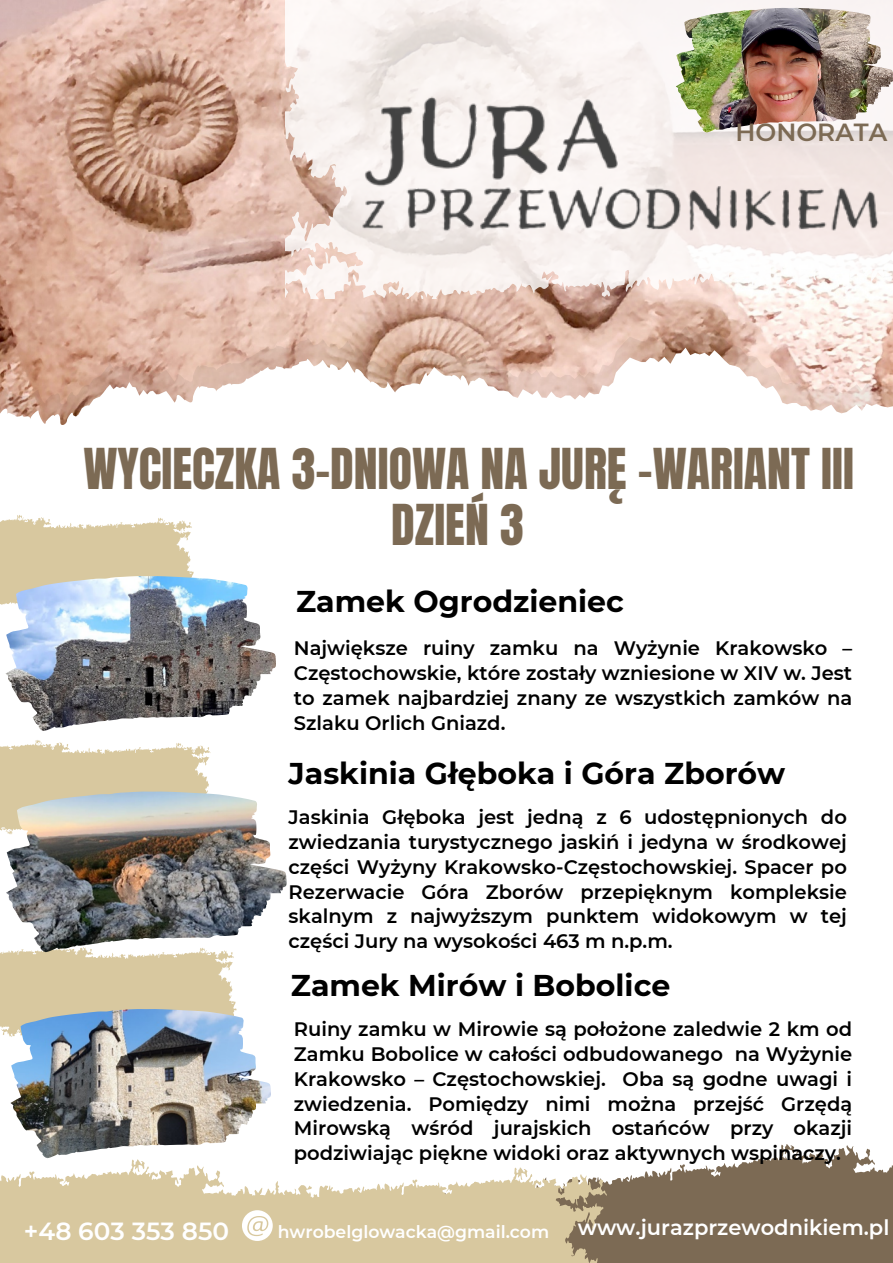
<style>
.page{position:relative;width:893px;height:1263px;background:#fff}
.page>*{position:absolute;margin:0;border:0;box-sizing:border-box;transform-origin:0 0}
.t1{font:47.92px "Anton";color:#7c6a54}
.t2{font:700 30px "Montserrat";color:#000}
.t3{font:600 24.75px "Montserrat";color:#fff}
.t4{font:600 24.75px "Montserrat";color:#7c6a54}
.t5{font:600 21px "Montserrat";color:#fff}
.t6{font:600 19.5px/24.8px "Montserrat";color:#000;text-align:justify}
.t7{font:600 17.25px "Montserrat";color:#fff}
</style>
<div class="page">
<img style="left:0;top:0;width:893px;height:327px">
<svg style="left:0;top:327px;width:893px;height:21px;background:#dcb7a6"></svg>
<svg style="left:0;top:348px;width:893px;height:77px"></svg>
<svg style="left:285px;top:0;width:608px;height:299px;fill:#f9f2f0"></svg>
<svg style="left:0;top:515px;width:194px;height:90px"></svg>
<svg style="left:0;top:952px;width:236px;height:85px;background:#dacba5"></svg>
<svg style="left:0;top:740px;width:211px;height:92px"></svg>
<svg style="left:614px;top:1144px;width:279px;height:119px;fill:#7c6a54"></svg>
<svg style="left:0;top:1159px;width:614px;height:104px;fill:#d8c89f"></svg>
<svg style="left:242px;top:1210px;width:31px;height:31px"></svg>
<img style="left:361px;top:92px;width:519px;height:143px">
<img style="left:676px;top:8px;width:217px;height:125px">
<img style="left:6px;top:791px;width:280px;height:161px">
<img style="left:5px;top:576px;width:271px;height:155px">
<img style="left:10px;top:1009px;width:261px;height:149px">
<h1 class="t4" style="left:735px;top:117px;width:153px">HONORATA</h1>
<p class="t1" style="left:83px;top:434px;width:772px">WYCIECZKA 3-DNIOWA NA JURĘ -WARIANT III</p>
<p class="t1" style="left:391px;top:491px;width:134px">DZIEŃ 3</p>
<p class="t2" style="left:296px;top:583px;width:329px">Zamek Ogrodzieniec</p>
<h2 class="t6" style="left:294px;top:636px;width:560px">Największe ruiny zamku na Wyżynie Krakowsko – Częstochowskie, które zostały wzniesione w XIV w. Jest to zamek najbardziej znany ze wszystkich zamków na Szlaku Orlich Gniazd.</h2>
<h4 class="t2" style="left:289px;top:755px;width:498px">Jaskinia Głęboka i Góra Zborów</h4>
<p class="t6" style="left:289px;top:805px;width:560px">Jaskinia Głęboka jest jedną z 6 udostępnionych do zwiedzania turystycznego jaskiń i jedyna w środkowej części Wyżyny Krakowsko-Częstochowskiej. Spacer po Rezerwacie Góra Zborów przepięknym kompleksie skalnym z najwyższym punktem widokowym w tej części Jury na wysokości 463 m n.p.m.</p>
<h2 class="t2" style="left:291px;top:966px;width:381px">Zamek Mirów i Bobolice</h2>
<p class="t6" style="left:294px;top:1017px;width:560px">Ruiny zamku w Mirowie są położone zaledwie 2 km od Zamku Bobolice w całości odbudowanego na Wyżynie Krakowsko – Częstochowskiej. Oba są godne uwagi i zwiedzenia. Pomiędzy nimi można przejść Grzędą Mirowską wśród jurajskich ostańców przy okazji podziwiając piękne widoki oraz aktywnych wspinaczy.</p>
<h3 class="t3" style="left:24px;top:1216px;width:207px">+48 603 353 850</h3>
<h1 class="t7" style="left:278px;top:1221px;width:273px">hwrobelglowacka@gmail.com</h1>
<p class="t5" style="left:578px;top:1215px;width:313px">www.jurazprzewodnikiem.pl</p>
</div>
